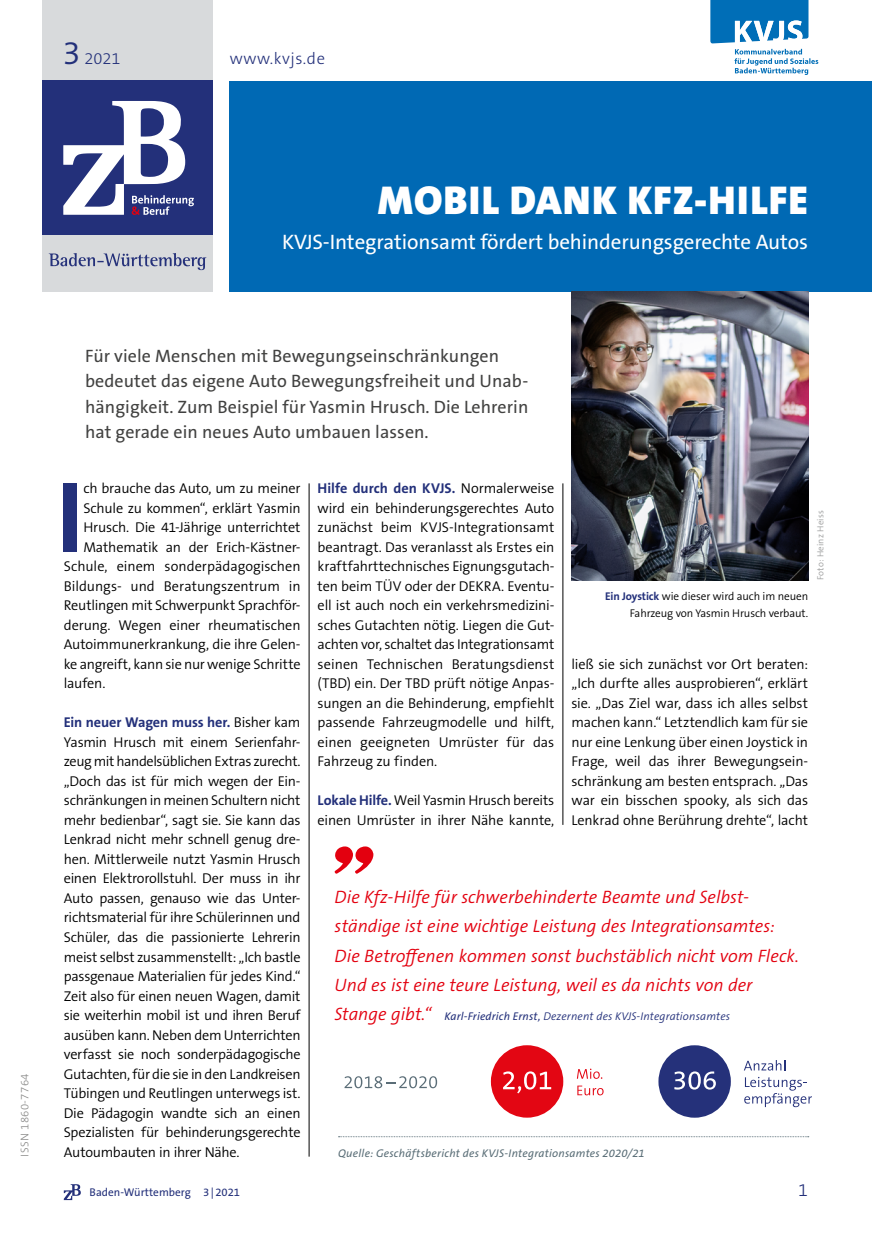
<style>
.page{position:relative;width:872px;height:1234px;background:#fff}
.page>*{position:absolute;margin:0;border:0;box-sizing:border-box;transform-origin:0 0}
.Copytext_Initial_1{font:700 100.95px "The Sans B W7";color:#23307a}
.Headline{font:900 40.5px "The Sans B W9";letter-spacing:.025em;color:#fff}
.Subline{font:21px "The Sans B W5 Plain";letter-spacing:-.005em;color:#fff}
.t1{font:italic 300 18px/29.2px "The Sans B W4";color:#e3000f}
.Anleser_linksbündig{font:18px/25.5px "The Sans B W5 Plain";letter-spacing:.005em;color:#414140}
.t2{font:300 18px "The Sans B W3";color:#23307a}
.URL_Titel{font:300 16.5px "The Sans B W3";letter-spacing:.035em;color:#23307a}
.Copytext{font:300 14.25px/19.5px "The Sans B W4";letter-spacing:-.01em;color:#000;text-align:justify}
.Copytext_Initial_1-2{font:300 14.25px "The Sans B W4";letter-spacing:-.01em;color:#000}
.Bildunterschrift{font:300 11.25px/16.5px "The Sans B W4";letter-spacing:-.01em;color:#000;text-align:right}
.t3{font:italic 300 11.25px "The Sans B W4";letter-spacing:.015em;color:#23307a}
.Quelle{font:italic 11.25px "The Sans B W5 Plain";letter-spacing:.02em;color:#596d76}
.t4{font:11.25px "The Sans B W5 Plain";color:#23307a}
.t5{font:300 11.25px "The Sans B W3";letter-spacing:.035em;color:#878786}
.t6{font:300 9px "The Sans B W4";letter-spacing:.02em;color:#9c9d9d}
.s1{font-family:"The Sans B W4";font-size:33px}
.s2{font-family:"The Sans B W7";font-weight:700;color:#23307a}
.s3{font-size:18px;color:#e3000f}
.s4{font-family:"The Sans B W5 Plain";font-weight:400}
</style>
<div class="page">
<div style="left:230px;top:81px;width:642px;height:210px;background:#0069b4"></div>
<div style="left:43px;top:0;width:170px;height:291px;background:#d8dadc"></div>
<svg style="left:734px;top:49px;width:84px;height:26px"></svg>
<svg style="left:710px;top:0;width:98px;height:43px"></svg>
<svg style="left:344px;top:1076px;width:93px;height:11px"></svg>
<svg style="left:577px;top:1068px;width:25px;height:10px"></svg>
<svg style="left:577px;top:1085px;width:26px;height:10px"></svg>
<div style="left:491px;top:1044px;width:72px;height:73px;background:#e30613;border-radius:50%"></div>
<svg style="left:503px;top:1071px;width:48px;height:22px"></svg>
<svg style="left:744px;top:1060px;width:41px;height:10px"></svg>
<svg style="left:744px;top:1076px;width:68px;height:30px"></svg>
<div style="left:658px;top:1044px;width:73px;height:73px;background:#25317a;border-radius:50%"></div>
<svg style="left:674px;top:1071px;width:42px;height:18px"></svg>
<div style="left:43px;top:80px;width:170px;height:155px;background:#23307a"></div>
<hr style="left:309px;top:483px;width:1px;height:673px;background:#000">
<hr style="left:562px;top:483px;width:1px;height:341px;background:#000">
<svg style="left:63px;top:101px;width:131px;height:114px"></svg>
<svg style="left:49px;top:253px;width:157px;height:17px"></svg>
<img style="left:571px;top:291px;width:237px;height:290px">
<svg style="left:338px;top:1136px;width:470px;height:1px"></svg>
<svg style="left:334px;top:846px;width:40px;height:27px"></svg>
<svg style="left:64px;top:1184px;width:17px;height:15px"></svg>
<p class="URL_Titel" style="left:63px;top:48px;width:60px"><span class="s1">3</span> 2021</p>
<p class="URL_Titel" style="left:230px;top:48px;width:97px">www.kvjs.de</p>
<h1 class="Headline" style="left:378px;top:174px;width:431px">MOBIL DANK KFZ-HILFE</h1>
<p class="Subline" style="left:282px;top:228px;width:527px">KVJS-Integrationsamt fördert behinderungsgerechte Autos</p>
<p class="t5" style="left:17px;top:1156px;width:85px;rotate:-90deg">ISSN 1860-7764</p>
<p class="Anleser_linksbündig" style="left:85px;top:343px;width:445px">Für viele Menschen mit Bewegungseinschränkungen bedeutet das eigene Auto Bewegungsfreiheit und Unab&shy;hängigkeit. Zum Beispiel für Yasmin Hrusch. Die Lehrerin hat gerade ein neues Auto umbauen lassen.</p>
<p class="Copytext_Initial_1" style="left:57px;top:452px;width:29px">I</p>
<p class="Copytext_Initial_1-2" style="left:83px;top:479px;width:219px">ch brauche das Auto, um zu meiner</p>
<p class="Copytext_Initial_1-2" style="left:83px;top:498px;width:219px">Schule zu kommen“, erklärt Yasmin</p>
<p class="Copytext_Initial_1-2" style="left:83px;top:518px;width:219px">Hrusch. Die 41-Jährige unterrichtet</p>
<p class="Copytext_Initial_1-2" style="left:83px;top:537px;width:219px">Mathematik an der Erich-Kästner-</p>
<p class="Copytext_Initial_1-2" style="left:64px;top:557px;width:238px">Schule, einem sonderpädagogischen</p>
<p class="Copytext_Initial_1-2" style="left:64px;top:576px;width:238px">Bildungs- und Beratungszentrum in</p>
<p class="Copytext_Initial_1-2" style="left:64px;top:596px;width:238px">Reutlingen mit Schwerpunkt Sprachför-</p>
<p class="Copytext_Initial_1-2" style="left:64px;top:615px;width:238px">derung. Wegen einer rheumatischen</p>
<p class="Copytext_Initial_1-2" style="left:64px;top:635px;width:238px">Autoimmunerkrankung, die ihre Gelen-</p>
<p class="Copytext_Initial_1-2" style="left:64px;top:654px;width:238px">ke angreift, kann sie nur wenige Schritte</p>
<p class="Copytext_Initial_1-2" style="left:64px;top:674px;width:43px">laufen.</p>
<p class="Copytext" style="left:64px;top:712px;width:238px"><span class="s2">Ein neuer Wagen muss her.</span> Bisher kam Yasmin Hrusch mit einem Serienfahr&shy;zeug mit handelsüblichen Extras zurecht. „Doch das ist für mich wegen der Ein&shy;schränkungen in meinen Schultern nicht mehr bedienbar“, sagt sie. Sie kann das Lenkrad nicht mehr schnell genug dre&shy;hen. Mittlerweile nutzt Yasmin Hrusch einen Elektrorollstuhl. Der muss in ihr Auto passen, genauso wie das Unter&shy;richtsmaterial für ihre Schülerinnen und Schüler, das die passionierte Lehrerin meist selbst zusammenstellt: „Ich bastle passgenaue Materialien für jedes Kind.“ Zeit also für einen neuen Wagen, damit sie weiterhin mobil ist und ihren Beruf ausüben kann. Neben dem Unterrichten verfasst sie noch sonderpädagogische Gutachten, für die sie in den Landkreisen Tübingen und Reutlingen unterwegs ist.<br>Die Pädagogin wandte sich an einen Spezialisten für behinderungsgerechte Autoumbauten in ihrer Nähe.</p>
<p class="Copytext" style="left:317px;top:478px;width:238px"><span class="s2">Hilfe durch den KVJS.</span> Normalerweise wird ein behinderungsgerechtes Auto zunächst beim KVJS-Integrationsamt beantragt. Das veranlasst als Erstes ein kraftfahrttechnisches Eignungsgutach&shy;ten beim TÜV oder der DEKRA. Eventu&shy;ell ist auch noch ein verkehrsmedizini&shy;sches Gutachten nötig. Liegen die Gut&shy;achten vor, schaltet das Integrationsamt seinen Technischen Beratungsdienst (TBD) ein. Der TBD prüft nötige Anpas&shy;sungen an die Behinderung, empfiehlt passende Fahrzeugmodelle und hilft, einen geeigneten Umrüster für das Fahrzeug zu finden.</p>
<p class="Copytext" style="left:317px;top:790px;width:238px"><span class="s2">Lokale Hilfe.</span> Weil Yasmin Hrusch bereits einen Umrüster in ihrer Nähe kannte,</p>
<p class="Bildunterschrift" style="left:605px;top:588px;width:205px"><span class="s2">Ein Joystick</span> wie dieser wird auch im neuen<br>Fahrzeug von Yasmin Hrusch verbaut.</p>
<p class="t6" style="left:814px;top:580px;width:71px;rotate:-90deg">Foto: Heinz Heiss</p>
<p class="Copytext" style="left:571px;top:654px;width:238px">ließ sie sich zunächst vor Ort beraten: „Ich durfte alles ausprobieren“, erklärt sie. „Das Ziel war, dass ich alles selbst machen kann.“ Letztendlich kam für sie nur eine Lenkung über einen Joystick in Frage, weil das ihrer Bewegungsein&shy;schränkung am besten entsprach. „Das war ein bisschen spooky, als sich das Lenkrad ohne Berührung drehte“, lacht</p>
<p class="t1" style="left:334px;top:882px;width:466px">Die Kfz-Hilfe für schwerbehinderte Beamte und Selbst&shy;ständige ist eine wichtige Leistung des Integrationsamtes:<br>Die Betroffenen kommen sonst buchstäblich nicht vom Fleck.<br>Und es ist eine teure Leistung, weil es da nichts von der</p>
<p class="t3" style="left:334px;top:1009px;width:397px"><span class="s3">Stange gibt.“</span> <span class="s4">Karl-Friedrich Ernst,</span> Dezernent des KVJS-Integrationsamtes</p>
<p class="Quelle" style="left:338px;top:1145px;width:308px">Quelle: Geschäftsbericht des KVJS-Integrationsamtes 2020/21</p>
<p class="t4" style="left:90px;top:1184px;width:152px">Baden-Württemberg 3|2021</p>
<p class="t2" style="left:798px;top:1177px;width:11px">1</p>
</div>
